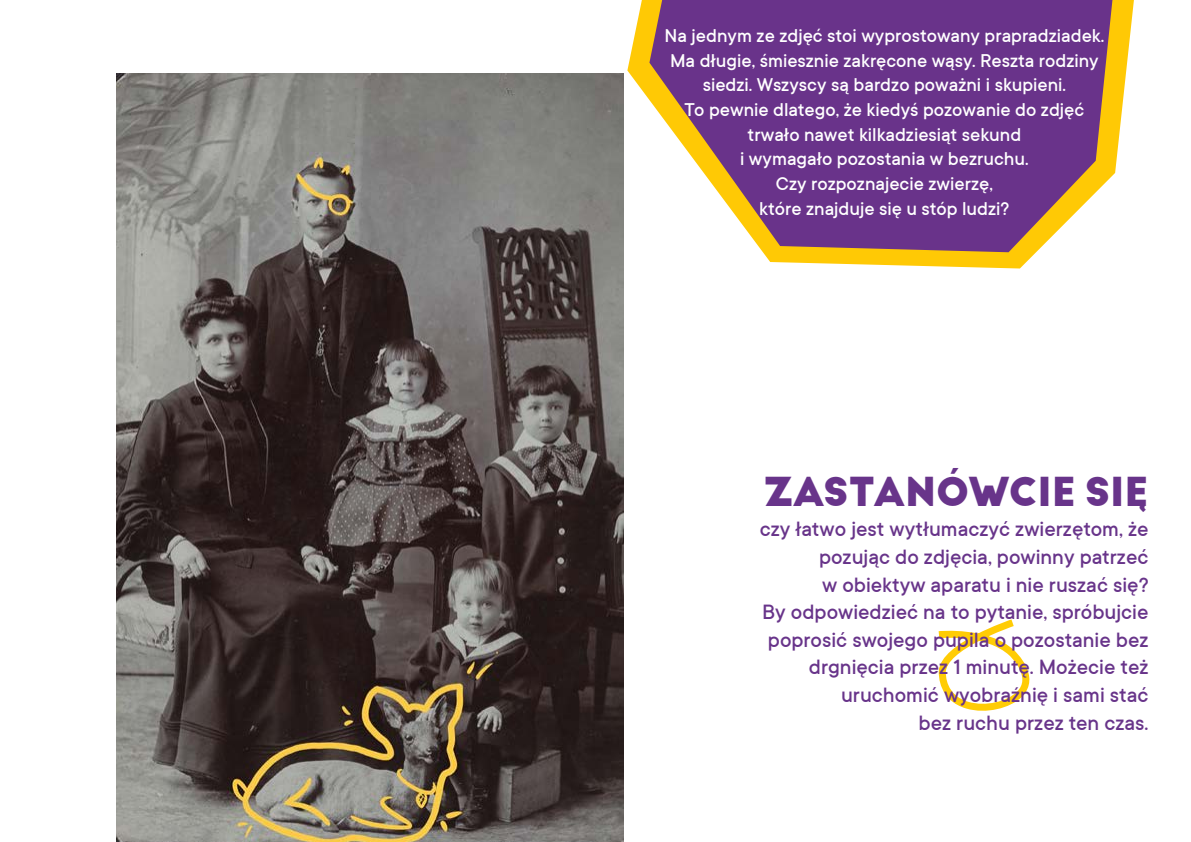
<style>
.page{position:relative;width:1191px;height:842px;background:#fff}
.page>*{position:absolute;margin:0;border:0;box-sizing:border-box;transform-origin:0 0}
.t1{font:700 39px "Big John PRO";color:#68348a}
.t2{font:500 23px/27.6px "TT Commons";color:#68348a;text-align:right}
.t3{font:500 20.6px/24.7px "TT Commons";color:#fff;text-align:center}
</style>
<div class="page">
<img style="left:116px;top:74px;width:508px;height:768px">
<svg style="left:938px;top:619px;width:92px;height:92px"></svg>
<svg style="left:627px;top:0;width:507px;height:268px"></svg>
<svg style="left:649px;top:0;width:463px;height:252px;background:#83538b"></svg>
<p class="t3" style="left:664px;top:24px;width:441px">Na jednym ze zdjęć stoi wyprostowany prapradziadek.<br>Ma długie, śmiesznie zakręcone wąsy. Reszta rodziny siedzi. Wszyscy są bardzo poważni i skupieni.<br>To pewnie dlatego, że kiedyś pozowanie do zdjęć trwało nawet kilkadziesiąt sekund<br>i wymagało pozostania w bezruchu.<br>Czy rozpoznajecie zwierzę,<br>które znajduje się u stóp ludzi?</p>
<h1 class="t1" style="left:765px;top:468px;width:385px">ZASTANÓWCIE SIĘ</h1>
<p class="t2" style="left:759px;top:516px;width:390px">czy łatwo jest wytłumaczyć zwierzętom, że pozując do zdjęcia, powinny patrzeć<br>w obiektyw aparatu i nie ruszać się?<br>By odpowiedzieć na to pytanie, spróbujcie poprosić swojego pupila o pozostanie bez drgnięcia przez 1 minutę. Możecie też uruchomić wyobraźnię i sami stać<br>bez ruchu przez ten czas.</p>
</div>
